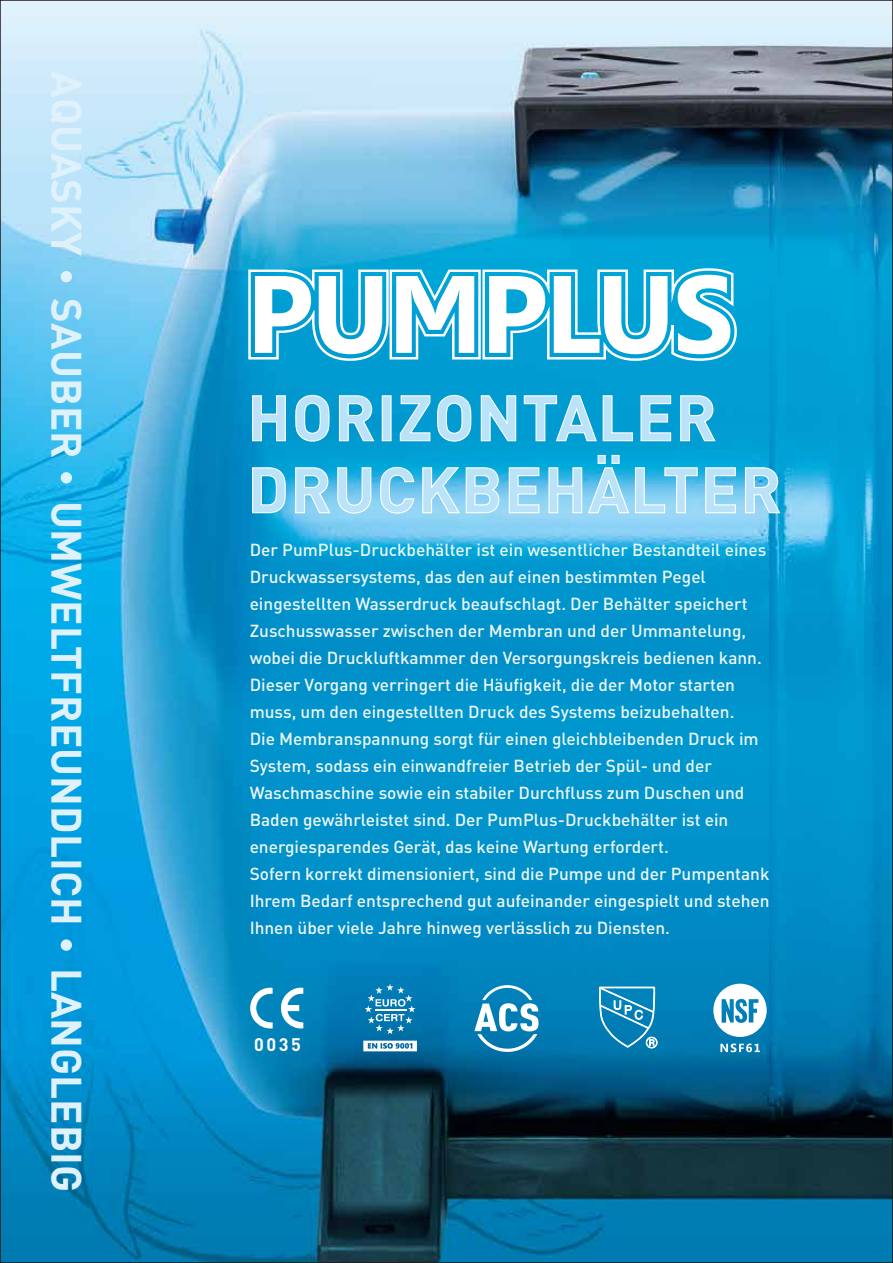
<style>
.page{position:relative;width:893px;height:1263px;background:#fff}
.page>*{position:absolute;margin:0;border:0;box-sizing:border-box;transform-origin:0 0}
.t1{font:700 63px/72px "DIN Pro";letter-spacing:.025em;color:#bae3f9}
.t2{font:700 42px "DIN Pro";color:#dff2fc}
.t3{font:700 18px "DIN Pro";color:#fff}
.t4{font:500 17.25px/27px "DIN Pro";color:#ebf6f5}
</style>
<div class="page">
<img style="left:3px;top:3px;width:887px;height:1257px">
<svg style="left:247px;top:261px;width:491px;height:101px"></svg>
<svg style="left:251px;top:395px;width:35px;height:47px;background:#28a5d4"></svg>
<svg style="left:294px;top:394px;width:37px;height:48px;background:#21a5d4"></svg>
<svg style="left:338px;top:395px;width:37px;height:47px;background:#26a7d6"></svg>
<div style="left:382px;top:395px;width:10px;height:46px;border:1px solid #fff"></div>
<svg style="left:399px;top:394px;width:73px;height:48px;background:#21a7d6"></svg>
<svg style="left:480px;top:395px;width:37px;height:47px;background:#28aad8"></svg>
<svg style="left:523px;top:395px;width:110px;height:47px;background:#1ca6d6"></svg>
<svg style="left:640px;top:395px;width:32px;height:47px;background:#2bacd9"></svg>
<svg style="left:680px;top:395px;width:36px;height:47px;background:#28abd9"></svg>
<svg style="left:251px;top:467px;width:36px;height:47px;background:#30adda"></svg>
<svg style="left:295px;top:467px;width:36px;height:47px;background:#6dc7eb"></svg>
<svg style="left:337px;top:467px;width:35px;height:47px;background:#72c9ed"></svg>
<svg style="left:379px;top:466px;width:36px;height:48px;background:#70c8ed"></svg>
<svg style="left:422px;top:467px;width:78px;height:47px;background:#78cbee"></svg>
<svg style="left:508px;top:467px;width:32px;height:47px;background:#7fcdef"></svg>
<svg style="left:548px;top:454px;width:150px;height:60px;background:#5ec3ea"></svg>
<svg style="left:705px;top:467px;width:31px;height:47px"></svg>
<svg style="left:744px;top:467px;width:37px;height:47px;background:#61c0e7"></svg>
<div style="left:61px;top:472px;width:11px;height:11px;background:#dff2fc;border-radius:50%"></div>
<div style="left:61px;top:939px;width:11px;height:12px;background:#dff2fc;border-radius:50%"></div>
<div style="left:61px;top:271px;width:11px;height:11px;background:#dff2fc;border-radius:50%"></div>
<svg style="left:599px;top:986px;width:59px;height:62px;background:#3598c5"></svg>
<svg style="left:365px;top:984px;width:50px;height:50px;background:#3090bf"></svg>
<svg style="left:363px;top:1041px;width:54px;height:10px"></svg>
<svg style="left:720px;top:1043px;width:40px;height:9px"></svg>
<svg style="left:713px;top:984px;width:54px;height:53px"></svg>
<svg style="left:280px;top:987px;width:23px;height:43px"></svg>
<svg style="left:249px;top:987px;width:24px;height:42px"></svg>
<svg style="left:474px;top:985px;width:64px;height:68px"></svg>
<h2 class="t2" style="left:95px;top:71px;width:1122px;rotate:90deg">AQUASKY SAUBER UMWELTFREUNDLICH LANGLEBIG</h2>
<h1 class="t1" style="left:247px;top:379px;width:536px">HORIZONTALER<br>DRUCKBEHÄLTER</h1>
<p class="t4" style="left:250px;top:536px;width:521px">Der PumPlus-Druckbehälter ist ein wesentlicher Bestandteil eines Druckwassersystems, das den auf einen bestimmten Pegel eingestellten Wasserdruck beaufschlagt. Der Behälter speichert Zuschusswasser zwischen der Membran und der Ummantelung, wobei die Druckluftkammer den Versorgungskreis bedienen kann.<br>Dieser Vorgang verringert die Häufigkeit, die der Motor starten muss, um den eingestellten Druck des Systems beizubehalten.<br>Die Membranspannung sorgt für einen gleichbleibenden Druck im System, sodass ein einwandfreier Betrieb der Spül- und der Waschmaschine sowie ein stabiler Durchfluss zum Duschen und Baden gewährleistet sind. Der PumPlus-Druckbehälter ist ein energiesparendes Gerät, das keine Wartung erfordert.<br>Sofern korrekt dimensioniert, sind die Pumpe und der Pumpentank Ihrem Bedarf entsprechend gut aufeinander eingespielt und stehen Ihnen über viele Jahre hinweg verlässlich zu Diensten.</p>
<p class="t3" style="left:254px;top:1032px;width:48px">0035</p>
</div>
